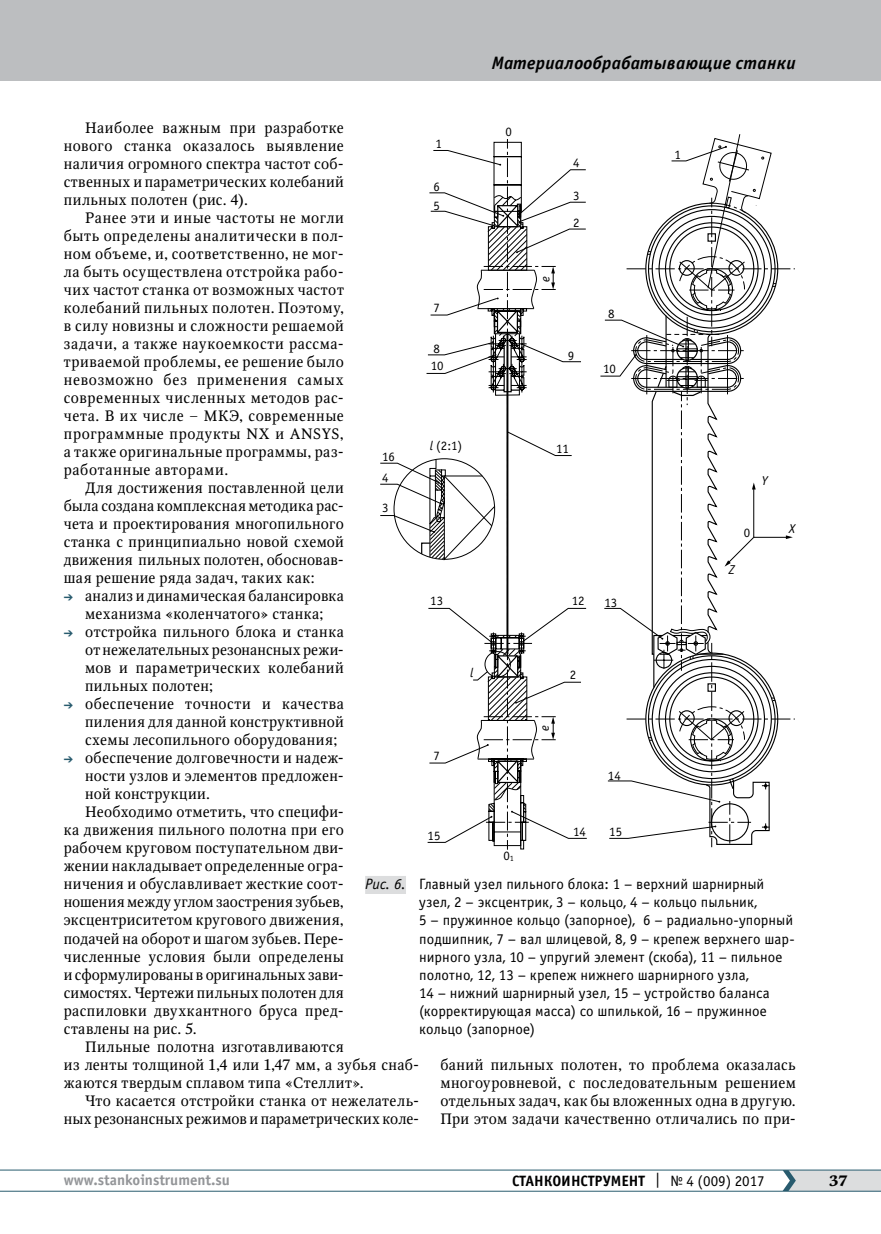
<style>
.page{position:relative;width:881px;height:1234px;background:#fff}
.page>*{position:absolute;margin:0;border:0;box-sizing:border-box;transform-origin:0 0}
.t1{font:italic 700 18px "Officina Sans C";letter-spacing:.015em;color:#000}
.t2{font:15px/18px "Octava";letter-spacing:.025em;color:#000;text-align:justify}
.t3{font:15px/18px "Officina Sans C";letter-spacing:.005em;color:#000}
.t4{font:15px "Octava";letter-spacing:.005em;color:#000}
.t5{font:700 15px "Officina Sans C";color:#000}
.t6{font:700 15px "Officina Sans C";color:#939598}
.t7{font:700 15px "Octava";color:#000}
.t8{font:12.9px/27px "Officina Sans C";color:#000}
.t9{font:italic 12.9px "Officina Sans C";color:#000}
.s1{color:#285b6e}
.s2{font-style:italic}
.s3{font-weight:400}
</style>
<div class="page">
<hr style="left:0;top:1190px;width:880px;height:1px;background:#285b6e">
<hr style="left:0;top:1169px;width:880px;height:1px;background:#285b6e">
<svg style="left:782px;top:1169px;width:98px;height:21px;background:#cbd1d4"></svg>
<div style="left:0;top:0;width:880px;height:81px;background:#bcbec0"></div>
<div style="left:365px;top:875px;width:41px;height:18px;background:#dcddde"></div>
<svg style="left:380px;top:139px;width:206px;height:710px"></svg>
<svg style="left:425px;top:297px;width:162px;height:541px"></svg>
<svg style="left:600px;top:134px;width:194px;height:713px"></svg>
<p class="t1" style="left:491px;top:53px;width:305px">Материалообрабатывающие станки</p>
<p class="t2" style="left:64px;top:119px;width:281px;text-indent:21px">Наиболее важным при разработке нового станка оказалось выявление наличия огромного спектра частот соб&shy;ственных и параметрических колебаний пильных полотен (рис. 4).</p>
<p class="t2" style="left:64px;top:209px;width:281px;text-indent:21px">Ранее эти и иные частоты не могли быть определены аналитически в пол&shy;ном объеме, и, соответственно, не мог&shy;ла быть осуществлена отстройка рабо&shy;чих частот станка от возможных частот колебаний пильных полотен. Поэтому, в силу новизны и сложности решаемой задачи, а также наукоемкости рассма&shy;триваемой проблемы, ее решение было невозможно без применения самых современных численных методов рас&shy;чета. В их числе − МКЭ, современные программные продукты NX и ANSYS, а также оригинальные программы, раз&shy;работанные авторами.</p>
<p class="t2" style="left:64px;top:479px;width:281px;text-indent:21px">Для достижения поставленной цели была создана комплексная методика рас&shy;чета и проектирования многопильного станка с принципиально новой схемой движения пильных полотен, обосновав&shy;шая решение ряда задач, таких как:</p>
<p class="t2" style="left:64px;top:587px;width:281px;text-align:center"><span class="s1">➔</span> анализ и динамическая балансировка механизма «коленчатого» станка;</p>
<p class="t2" style="left:85px;top:623px;width:260px;text-indent:-21px"><span class="s1">➔</span> отстройка пильного блока и станка от нежелательных резонансных режи&shy;мов и параметрических колебаний пильных полотен;</p>
<p class="t2" style="left:85px;top:695px;width:260px;text-indent:-21px"><span class="s1">➔</span> обеспечение точности и качества пиления для данной конструктивной схемы лесопильного оборудования;</p>
<p class="t2" style="left:64px;top:749px;width:281px"><span class="s1">➔</span> обеспечение долговечности и надеж-</p>
<p class="t2" style="left:85px;top:767px;width:260px">ности узлов и элементов предложен-</p>
<p class="t2" style="left:85px;top:785px;width:126px">ной конструкции.</p>
<p class="t2" style="left:85px;top:803px;width:260px">Необходимо отметить, что специфи-</p>
<p class="t2" style="left:64px;top:821px;width:281px">ка движения пильного полотна при его</p>
<p class="t2" style="left:64px;top:839px;width:281px">рабочем круговом поступательном дви-</p>
<p class="t2" style="left:64px;top:857px;width:281px">жении накладывает определенные огра-</p>
<p class="t2" style="left:64px;top:875px;width:281px">ничения и обуславливает жесткие соот-</p>
<p class="t4" style="left:64px;top:892px;width:281px">ношения между углом заострения зубьев,</p>
<p class="t2" style="left:64px;top:911px;width:281px">эксцентриситетом кругового движения,</p>
<p class="t2" style="left:64px;top:929px;width:281px">подачей на оборот и шагом зубьев. Пере-</p>
<p class="t2" style="left:64px;top:947px;width:281px">численные условия были определены</p>
<p class="t4" style="left:64px;top:964px;width:281px">и сформулированы в оригинальных зави-</p>
<p class="t2" style="left:64px;top:983px;width:281px">симостях. Чертежи пильных полотен для</p>
<p class="t2" style="left:64px;top:1001px;width:281px">распиловки двухкантного бруса пред-</p>
<p class="t2" style="left:64px;top:1019px;width:134px">ставлены на рис. 5.</p>
<p class="t2" style="left:85px;top:1037px;width:260px">Пильные полотна изготавливаются</p>
<p class="t2" style="left:64px;top:1055px;width:354px">из ленты толщиной 1,4 или 1,47 мм, а зубья снаб-</p>
<p class="t2" style="left:64px;top:1073px;width:301px">жаются твердым сплавом типа «Стеллит».</p>
<p class="t2" style="left:85px;top:1091px;width:335px">Что касается отстройки станка от нежелатель-</p>
<p class="t4" style="left:64px;top:1108px;width:357px">ных резонансных режимов и параметрических коле-</p>
<p class="t8" style="left:505px;top:119px;width:8px">0</p>
<p class="t8" style="left:435px;top:131px;width:8px">1</p>
<p class="t8" style="left:674px;top:141px;width:8px">1</p>
<p class="t8" style="left:573px;top:150px;width:8px">4</p>
<p class="t8" style="left:573px;top:182px;width:8px">3<br>2</p>
<p class="t8" style="left:433px;top:174px;width:8px">6</p>
<p class="t8" style="left:433px;top:192px;width:8px">5</p>
<p class="t9" style="left:538px;top:282px;width:7px;rotate:-90deg">e</p>
<p class="t8" style="left:433px;top:294px;width:8px">7</p>
<p class="t8" style="left:430px;top:340px;width:14px;line-height:17.2px">8<br>10</p>
<p class="t8" style="left:608px;top:300px;width:8px">8</p>
<p class="t8" style="left:567px;top:342px;width:8px">9</p>
<p class="t8" style="left:603px;top:356px;width:14px">10</p>
<p class="t8" style="left:430px;top:432px;width:34px"><span class="s2">l</span> (2:1)</p>
<p class="t8" style="left:556px;top:435px;width:14px">11</p>
<p class="t8" style="left:382px;top:447px;width:14px;line-height:20.4px">16<br>4</p>
<p class="t8" style="left:382px;top:494px;width:8px">3</p>
<p class="t9" style="left:761px;top:473px;width:7px">Y</p>
<p class="t9" style="left:788px;top:522px;width:8px">X</p>
<p class="t8" style="left:743px;top:519px;width:8px">0</p>
<p class="t9" style="left:728px;top:562px;width:7px">Z</p>
<p class="t8" style="left:430px;top:587px;width:14px">13</p>
<p class="t8" style="left:604px;top:589px;width:14px">13</p>
<p class="t8" style="left:571px;top:587px;width:14px">12</p>
<p class="t9" style="left:470px;top:666px;width:5px">l</p>
<p class="t8" style="left:569px;top:661px;width:8px">2</p>
<p class="t9" style="left:537px;top:731px;width:7px;rotate:-90deg">e</p>
<p class="t8" style="left:433px;top:742px;width:8px">7</p>
<p class="t8" style="left:607px;top:762px;width:14px">14</p>
<p class="t8" style="left:573px;top:817px;width:14px">14</p>
<p class="t8" style="left:609px;top:817px;width:14px">15</p>
<p class="t8" style="left:427px;top:822px;width:14px">15</p>
<p class="t8" style="left:503px;top:841px;width:12px">0<sub>1</sub></p>
<p class="t3" style="left:419px;top:875px;width:377px;text-indent:-54px"><span class="s2">Рис. 6.</span> Главный узел пильного блока: 1 – верхний шарнирный узел, 2 – эксцентрик, 3 – кольцо, 4 – кольцо пыльник,<br>5 – пружинное кольцо (запорное), 6 – радиально-упорный подшипник, 7 – вал шлицевой, 8, 9 – крепеж верхнего шар&shy;нирного узла, 10 – упругий элемент (скоба), 11 – пильное полотно, 12, 13 – крепеж нижнего шарнирного узла,<br>14 – нижний шарнирный узел, 15 – устройство баланса (корректирующая масса) со шпилькой, 16 – пружинное кольцо (запорное)</p>
<p class="t2" style="left:440px;top:1055px;width:357px">баний пильных полотен, то проблема оказалась многоуровневой, с последовательным решением отдельных задач, как бы вложенных одна в другую.<br>При этом задачи качественно отличались по при-</p>
<p class="t6" style="left:64px;top:1171px;width:168px">www.stankoinstrument.su</p>
<p class="t5" style="left:512px;top:1171px;width:254px">СТАНКОИНСТРУМЕНТ <span class="s3">| № 4 (009) 2017</span></p>
<p class="t7" style="left:828px;top:1170px;width:20px">37</p>
</div>
